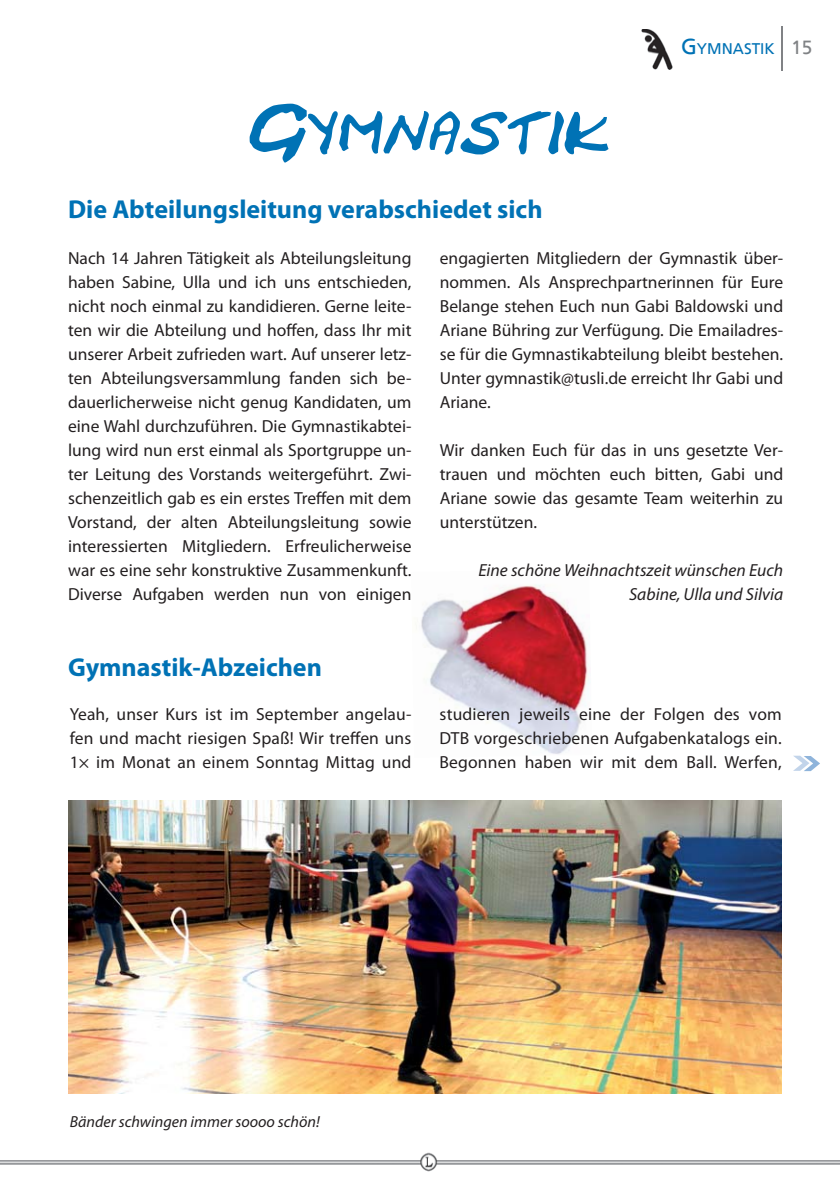
<style>
.page{position:relative;width:840px;height:1191px;background:#fff}
.page>*{position:absolute;margin:0;border:0;box-sizing:border-box;transform-origin:0 0}
.t1{font:700 26px "Myriad Pro";color:#0072b5}
.t2{font:17.6px/24px "Myriad Pro";color:#231f20;text-align:justify}
.t3{font:italic 17.6px/24px "Myriad Pro";color:#231f20;text-align:right}
.t4{font:italic 16px "Myriad Pro";color:#231f20}
.t5{font:15.4px "Frutiger";color:#0072b5}
.s1{font-size:22px}
.s2{font-size:19px;color:#808285}
</style>
<div class="page">
<hr style="left:781px;top:26px;width:1px;height:45px;background:#808285">
<img style="left:641px;top:29px;width:32px;height:40px">
<img style="left:0;top:1152px;width:839px;height:20px">
<img style="left:421px;top:584px;width:169px;height:170px">
<img style="left:68px;top:800px;width:713px;height:293px">
<svg style="left:793px;top:755px;width:26px;height:16px"></svg>
<svg style="left:249px;top:104px;width:359px;height:59px"></svg>
<p class="t5" style="left:680px;top:40px;width:133px"><span class="s1">G</span>YMNASTIK <span class="s2">15</span></p>
<h1 class="t1" style="left:68px;top:199px;width:475px">Die Abteilungsleitung verabschiedet sich</h1>
<p class="t2" style="left:68px;top:248px;width:345px">Nach 14 Jahren Tätigkeit als Abteilungsleitung haben Sabine, Ulla und ich uns entschieden, nicht noch einmal zu kandidieren. Gerne leite&shy;ten wir die Abteilung und hoffen, dass Ihr mit unserer Arbeit zufrieden wart. Auf unserer letz&shy;ten Abteilungsversammlung fanden sich be&shy;dauerlicherweise nicht genug Kandidaten, um eine Wahl durchzuführen. Die Gymnastikabtei&shy;lung wird nun erst einmal als Sportgruppe un&shy;ter Leitung des Vorstands weitergeführt. Zwi&shy;schenzeitlich gab es ein erstes Treffen mit dem Vorstand, der alten Abteilungsleitung sowie interessierten Mitgliedern. Erfreulicherweise war es eine sehr konstruktive Zusammenkunft.<br>Diverse Aufgaben werden nun von einigen</p>
<p class="t2" style="left:439px;top:248px;width:345px">engagierten Mitgliedern der Gymnastik über&shy;nommen. Als Ansprechpartnerinnen für Eure Belange stehen Euch nun Gabi Baldowski und Ariane Bühring zur Verfügung. Die Emailadres&shy;se für die Gymnastikabteilung bleibt bestehen.<br>Unter gymnastik@tusli.de erreicht Ihr Gabi und Ariane.</p>
<p class="t2" style="left:439px;top:440px;width:345px">Wir danken Euch für das in uns gesetzte Ver&shy;trauen und möchten euch bitten, Gabi und Ariane sowie das gesamte Team weiterhin zu unterstützen.</p>
<p class="t3" style="left:478px;top:560px;width:306px">Eine schöne Weihnachtszeit wünschen Euch<br>Sabine, Ulla und Silvia</p>
<h1 class="t1" style="left:68px;top:657px;width:255px">Gymnastik-Abzeichen</h1>
<p class="t2" style="left:70px;top:704px;width:343px">Yeah, unser Kurs ist im September angelau&shy;fen und macht riesigen Spaß! Wir treffen uns 1× im Monat an einem Sonntag Mittag und</p>
<p class="t2" style="left:439px;top:704px;width:343px">studieren jeweils eine der Folgen des vom DTB vorgeschriebenen Aufgabenkatalogs ein.<br>Begonnen haben wir mit dem Ball. Werfen,</p>
<p class="t4" style="left:70px;top:1115px;width:251px">Bänder schwingen immer soooo schön!</p>
</div>
